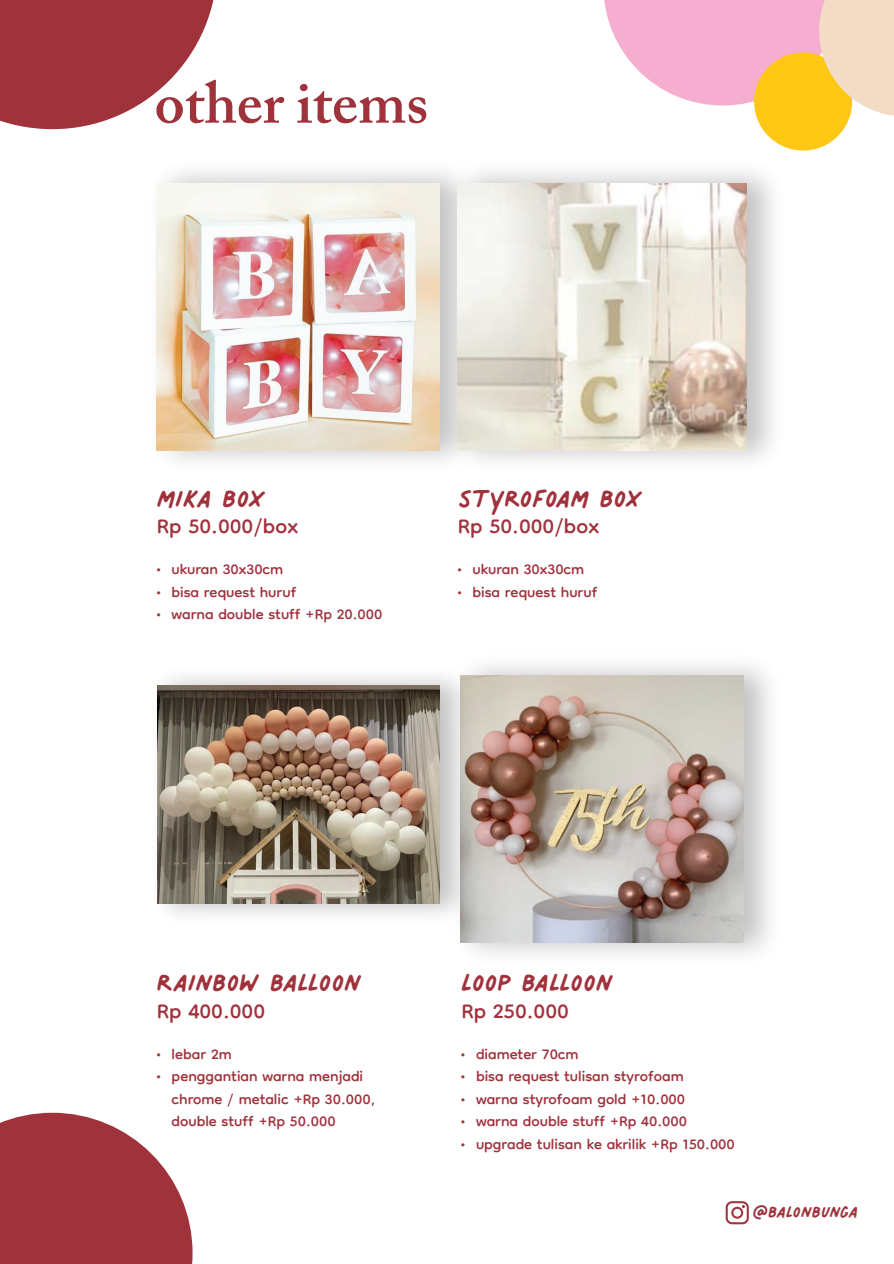
<style>
.page{position:relative;width:894px;height:1264px;background:#fff}
.page>*{position:absolute;margin:0;border:0;box-sizing:border-box;transform-origin:0 0}
.t1{font:600 59.25px "Adobe Caslon Pro";color:#a0323c}
.t2{font:40.2px "Palmer Lake Print";color:#a0323c}
.t3{font:33.75px "Dongle";color:#a0323c}
.t4{font:25.95px "Palmer Lake Print";color:#a0323c}
.t5{font:23.7px/22.5px "Dongle";color:#a0323c}
</style>
<div class="page">
<div style="left:754px;top:53px;width:97px;height:97px;background:#fec713;border-radius:50%"></div>
<svg style="left:604px;top:0;width:289px;height:116px"></svg>
<svg style="left:0;top:0;width:214px;height:129px"></svg>
<img style="left:156px;top:184px;width:282px;height:266px">
<img style="left:460px;top:665px;width:310px;height:289px">
<img style="left:460px;top:675px;width:283px;height:267px">
<img style="left:157px;top:665px;width:326px;height:270px">
<img style="left:157px;top:686px;width:282px;height:217px">
<svg style="left:725px;top:1201px;width:23px;height:23px"></svg>
<svg style="left:0;top:1112px;width:192px;height:151px"></svg>
<img style="left:438px;top:165px;width:336px;height:302px">
<img style="left:457px;top:184px;width:288px;height:266px">
<h1 class="t1" style="left:154px;top:67px;width:275px">other items</h1>
<h2 class="t2" style="left:157px;top:471px;width:110px">mika box</h2>
<h3 class="t3" style="left:157px;top:509px;width:143px">Rp 50.000/box</h3>
<p class="t5" style="left:155px;top:560px;width:130px">• ukuran 30x30cm</p>
<p class="t5" style="left:155px;top:582px;width:143px">• bisa request huruf</p>
<p class="t5" style="left:155px;top:605px;width:229px">• warna double stuff +Rp 20.000</p>
<h2 class="t2" style="left:458px;top:471px;width:186px">styrofoam box</h2>
<h3 class="t3" style="left:458px;top:509px;width:143px">Rp 50.000/box</h3>
<p class="t5" style="left:456px;top:560px;width:130px">• ukuran 30x30cm</p>
<p class="t5" style="left:456px;top:582px;width:143px">• bisa request huruf</p>
<h2 class="t2" style="left:157px;top:955px;width:206px">rainbow balloon</h2>
<h3 class="t3" style="left:157px;top:993px;width:110px">Rp 400.000</h3>
<p class="t5" style="left:155px;top:1044px;width:78px">• lebar 2m</p>
<p class="t5" style="left:171px;top:1067px;width:205px;text-indent:-16px">• penggantian warna menjadi chrome / metalic +Rp 30.000, double stuff +Rp 50.000</p>
<h2 class="t2" style="left:461px;top:955px;width:153px">loop balloon</h2>
<h3 class="t3" style="left:461px;top:993px;width:109px">Rp 250.000</h3>
<p class="t5" style="left:459px;top:1044px;width:120px">• diameter 70cm</p>
<p class="t5" style="left:459px;top:1067px;width:226px">• bisa request tulisan styrofoam</p>
<p class="t5" style="left:459px;top:1089px;width:227px">• warna styrofoam gold +10.000</p>
<p class="t5" style="left:459px;top:1112px;width:229px">• warna double stuff +Rp 40.000</p>
<p class="t5" style="left:459px;top:1134px;width:277px">• upgrade tulisan ke akrilik +Rp 150.000</p>
<p class="t4" style="left:752px;top:1194px;width:107px">@balonbunga</p>
</div>
